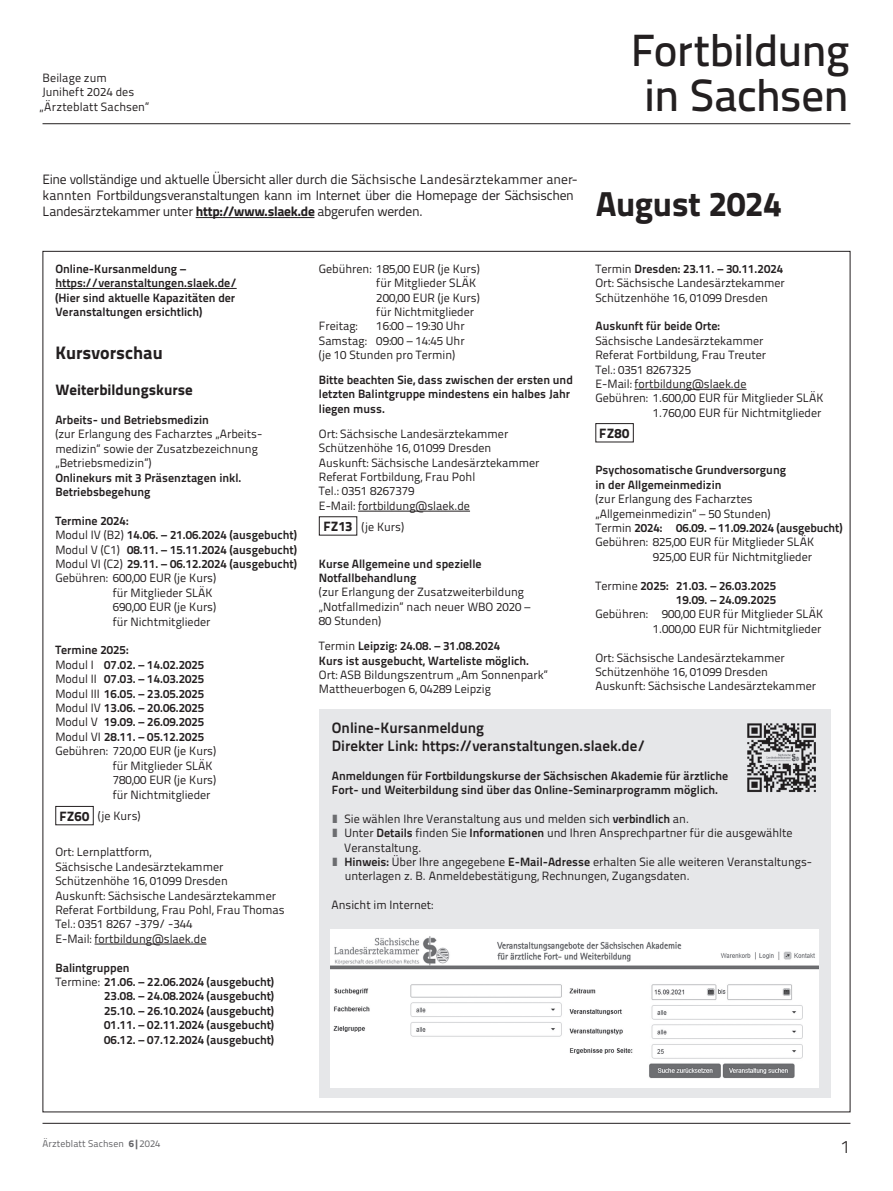
<style>
.page{position:relative;width:893px;height:1191px;background:#fff}
.page>*{position:absolute;margin:0;border:0;box-sizing:border-box;transform-origin:0 0}
.t1{font:500 45px/45px "Titillium Text";letter-spacing:-.015em;color:#231f20;text-align:center}
.t2{font:800 34.5px "Titillium Text";letter-spacing:-.01em;color:#231f20}
.t3{font:800 18px "Titillium Text";color:#231f20}
.t4{font:300 18px "Titillium Text";color:#231f20}
.t5{font:700 15px/18px "Titillium Text";color:#231f20}
.t6{font:800 15px "Titillium Text";color:#231f20}
.t7{font:13.5px/16.2px "Titillium Text";letter-spacing:-.02em;color:#231f20}
.t8{font:800 13.5px "Titillium Text";letter-spacing:.005em;color:#231f20}
.t9{font:12px/14.4px "Titillium Text";color:#231f20}
.t10{font:700 12px/14.4px "Titillium Text";color:#231f20}
.t11{font:9.75px "Titillium Text";letter-spacing:.01em;color:#636366}
.s1{font-weight:800}
.s2{font-weight:400}
.s3{font-weight:700}
.s4{color:#6c6d70}
</style>
<div class="page">
<hr style="left:358px;top:511px;width:112px;height:1px;background:#231f20">
<hr style="left:635px;top:389px;width:112px;height:1px;background:#231f20">
<hr style="left:43px;top:1123px;width:807px;height:1px;background:#231f20">
<hr style="left:43px;top:123px;width:807px;height:1px;background:#231f20">
<hr style="left:55px;top:288px;width:182px;height:1px;background:#231f20">
<hr style="left:95px;top:943px;width:112px;height:1px;background:#231f20">
<hr style="left:196px;top:217px;width:118px;height:1px;background:#231f20">
<div style="left:319px;top:708px;width:511px;height:389px;background:#e6e7e9"></div>
<img style="left:331px;top:929px;width:488px;height:158px">
<img style="left:747px;top:723px;width:69px;height:69px">
<div style="left:55px;top:806px;width:39px;height:19px;border:1px solid #231f20"></div>
<div style="left:319px;top:516px;width:38px;height:19px;border:1px solid #231f20"></div>
<div style="left:595px;top:423px;width:39px;height:19px;border:1px solid #231f20"></div>
<p class="t9" style="left:40px;top:70px;width:111px">Beilage zum<br>Juniheft 2024 des „Ärzteblatt Sachsen“</p>
<h1 class="t1" style="left:631px;top:25px;width:220px">Fortbildung in Sachsen</h1>
<p class="t7" style="left:43px;top:170px;width:537px">Eine vollständige und aktuelle Übersicht aller durch die Sächsische Landesärztekammer aner&shy;kannten Fortbildungsveranstaltungen kann im Internet über die Homepage der Sächsischen<br>Landesärztekammer unter <span class="s1">http://www.slaek.de</span> abgerufen werden.</p>
<h2 class="t2" style="left:596px;top:177px;width:187px">August 2024</h2>
<p class="t10" style="left:55px;top:261px;width:183px">Online-Kursanmeldung – https://veranstaltungen.slaek.de/ (Hier sind aktuelle Kapazitäten der Veranstaltungen ersichtlich)</p>
<h3 class="t3" style="left:55px;top:339px;width:109px">Kursvorschau</h3>
<p class="t6" style="left:55px;top:378px;width:139px">Weiterbildungskurse</p>
<p class="t10" style="left:55px;top:412px;width:155px">Arbeits- und Betriebsmedizin</p>
<p class="t9" style="left:55px;top:426px;width:208px">(zur Erlangung des Facharztes „Arbeits&shy;medizin“ sowie der Zusatzbezeichnung „Betriebsmedizin“)</p>
<p class="t10" style="left:55px;top:469px;width:188px">Onlinekurs mit 3 Präsenztagen inkl.<br>Betriebsbegehung</p>
<p class="t10" style="left:55px;top:513px;width:75px">Termine 2024:</p>
<p class="t10" style="left:55px;top:527px;width:243px"><span class="s2">Modul IV (B2)</span> 14.06. – 21.06.2024 (ausgebucht)</p>
<p class="t10" style="left:55px;top:541px;width:243px"><span class="s2">Modul V (C1)</span> 08.11. – 15.11.2024 (ausgebucht)</p>
<p class="t10" style="left:55px;top:556px;width:243px"><span class="s2">Modul VI (C2)</span> 29.11. – 06.12.2024 (ausgebucht)</p>
<p class="t9" style="left:55px;top:570px;width:162px">Gebühren: 600,00 EUR (je Kurs)</p>
<p class="t9" style="left:113px;top:585px;width:101px">für Mitglieder SLÄK</p>
<p class="t9" style="left:113px;top:599px;width:105px">690,00 EUR (je Kurs)</p>
<p class="t9" style="left:113px;top:613px;width:99px">für Nichtmitglieder</p>
<p class="t10" style="left:55px;top:642px;width:75px">Termine 2025:</p>
<p class="t10" style="left:55px;top:657px;width:150px"><span class="s2">Modul I</span> 07.02. – 14.02.2025</p>
<p class="t10" style="left:55px;top:671px;width:150px"><span class="s2">Modul II</span> 07.03. – 14.03.2025</p>
<p class="t10" style="left:55px;top:685px;width:150px"><span class="s2">Modul III</span> 16.05. – 23.05.2025</p>
<p class="t10" style="left:55px;top:700px;width:150px"><span class="s2">Modul IV</span> 13.06. – 20.06.2025</p>
<p class="t10" style="left:55px;top:714px;width:150px"><span class="s2">Modul V</span> 19.09. – 26.09.2025</p>
<p class="t10" style="left:55px;top:729px;width:150px"><span class="s2">Modul VI</span> 28.11. – 05.12.2025</p>
<p class="t9" style="left:55px;top:743px;width:162px">Gebühren: 720,00 EUR (je Kurs)</p>
<p class="t9" style="left:113px;top:757px;width:101px">für Mitglieder SLÄK</p>
<p class="t9" style="left:113px;top:772px;width:105px">780,00 EUR (je Kurs)</p>
<p class="t9" style="left:113px;top:786px;width:99px">für Nichtmitglieder</p>
<p class="t9" style="left:98px;top:807px;width:44px">(je Kurs)</p>
<p class="t9" style="left:55px;top:844px;width:231px">Ort: Lernplattform,<br>Sächsische Landesärztekammer<br>Schützenhöhe 16, 01099 Dresden<br>Auskunft: Sächsische Landesärztekammer<br>Referat Fortbildung, Frau Pohl, Frau Thomas<br>Tel.: 0351 8267 -379/ -344<br>E-Mail: fortbildung@slaek.de</p>
<p class="t10" style="left:55px;top:959px;width:76px">Balintgruppen</p>
<p class="t10" style="left:55px;top:973px;width:220px"><span class="s2">Termine:</span> 21.06. – 22.06.2024 (ausgebucht)</p>
<p class="t10" style="left:104px;top:988px;width:171px">23.08. – 24.08.2024 (ausgebucht)</p>
<p class="t10" style="left:104px;top:1002px;width:171px">25.10. – 26.10.2024 (ausgebucht)</p>
<p class="t10" style="left:104px;top:1017px;width:171px">01.11. – 02.11.2024 (ausgebucht)</p>
<p class="t10" style="left:104px;top:1031px;width:171px">06.12. – 07.12.2024 (ausgebucht)</p>
<p class="t8" style="left:59px;top:805px;width:31px">FZ60</p>
<p class="t9" style="left:319px;top:261px;width:162px">Gebühren: 185,00 EUR (je Kurs)</p>
<p class="t9" style="left:376px;top:275px;width:101px">für Mitglieder SLÄK</p>
<p class="t9" style="left:376px;top:289px;width:105px">200,00 EUR (je Kurs)</p>
<p class="t9" style="left:376px;top:304px;width:99px">für Nichtmitglieder</p>
<p class="t9" style="left:319px;top:318px;width:40px">Freitag:</p>
<p class="t9" style="left:319px;top:318px;width:147px;text-align:justify;text-indent:57px">16:00 – 19:30 Uhr Samstag: 09:00 – 14:45 Uhr (je 10 Stunden pro Termin)</p>
<p class="t10" style="left:319px;top:372px;width:256px">Bitte beachten Sie, dass zwischen der ersten und letzten Balintgruppe mindestens ein halbes Jahr liegen muss.</p>
<p class="t9" style="left:319px;top:426px;width:222px">Ort: Sächsische Landesärztekammer<br>Schützenhöhe 16, 01099 Dresden<br>Auskunft: Sächsische Landesärztekammer<br>Referat Fortbildung, Frau Pohl<br>Tel.: 0351 8267379<br>E-Mail: fortbildung@slaek.de</p>
<p class="t9" style="left:361px;top:519px;width:44px">(je Kurs)</p>
<p class="t10" style="left:319px;top:555px;width:164px">Kurse Allgemeine und spezielle<br>Notfallbehandlung</p>
<p class="t9" style="left:319px;top:584px;width:213px">(zur Erlangung der Zusatzweiterbildung „Notfallmedizin“ nach neuer WBO 2020 –<br>80 Stunden)</p>
<p class="t10" style="left:319px;top:638px;width:212px"><span class="s2">Termin</span> Leipzig: 24.08. – 31.08.2024<br>Kurs ist ausgebucht, Warteliste möglich.</p>
<p class="t9" style="left:319px;top:667px;width:231px">Ort: ASB Bildungszentrum „Am Sonnenpark“<br>Mattheuerbogen 6, 04289 Leipzig</p>
<p class="t8" style="left:324px;top:515px;width:30px">FZ13</p>
<p class="t9" style="left:595px;top:261px;width:191px">Termin <span class="s3">Dresden: 23.11. – 30.11.2024<br></span>Ort: Sächsische Landesärztekammer<br>Schützenhöhe 16, 01099 Dresden</p>
<p class="t10" style="left:595px;top:318px;width:126px">Auskunft für beide Orte:</p>
<p class="t9" style="left:595px;top:333px;width:170px">Sächsische Landesärztekammer</p>
<p class="t9" style="left:595px;top:347px;width:172px">Referat Fortbildung, Frau Treuter</p>
<p class="t9" style="left:595px;top:361px;width:97px">Tel.: 0351 8267325</p>
<p class="t9" style="left:595px;top:376px;width:153px">E-Mail: fortbildung@slaek.de</p>
<p class="t9" style="left:595px;top:390px;width:230px">Gebühren: 1.600,00 EUR für Mitglieder SLÄK</p>
<p class="t9" style="left:653px;top:405px;width:170px">1.760,00 EUR für Nichtmitglieder</p>
<p class="t8" style="left:599px;top:422px;width:32px">FZ80</p>
<p class="t10" style="left:595px;top:462px;width:192px">Psychosomatische Grundversorgung in der Allgemeinmedizin</p>
<p class="t9" style="left:595px;top:491px;width:159px">(zur Erlangung des Facharztes</p>
<p class="t9" style="left:595px;top:505px;width:177px">„Allgemeinmedizin“ – 50 Stunden)</p>
<p class="t10" style="left:595px;top:520px;width:249px"><span class="s2">Termin</span> 2024: 06.09. – 11.09.2024 (ausgebucht)</p>
<p class="t9" style="left:595px;top:534px;width:220px">Gebühren: 825,00 EUR für Mitglieder SLÄK</p>
<p class="t9" style="left:653px;top:549px;width:161px">925,00 EUR für Nichtmitglieder</p>
<p class="t10" style="left:595px;top:577px;width:182px;text-align:right"><span class="s2">Termine</span> 2025: 21.03. – 26.03.2025<br>19.09. – 24.09.2025</p>
<p class="t9" style="left:595px;top:606px;width:229px;text-align:right">Gebühren: 900,00 EUR für Mitglieder SLÄK<br>1.000,00 EUR für Nichtmitglieder</p>
<p class="t9" style="left:595px;top:649px;width:222px">Ort: Sächsische Landesärztekammer<br>Schützenhöhe 16, 01099 Dresden<br>Auskunft: Sächsische Landesärztekammer</p>
<p class="t5" style="left:332px;top:717px;width:315px">Online-Kursanmeldung<br>Direkter Link: https://veranstaltungen.slaek.de/</p>
<p class="t10" style="left:332px;top:767px;width:398px">Anmeldungen für Fortbildungskurse der Sächsischen Akademie für ärztliche<br>Fort- und Weiterbildung sind über das Online-Seminarprogramm möglich.</p>
<p class="t9" style="left:332px;top:810px;width:358px"><span class="s4">❚</span> Sie wählen Ihre Veranstaltung aus und melden sich <span class="s3">verbindlich</span> an.</p>
<p class="t9" style="left:332px;top:825px;width:462px"><span class="s4">❚</span> Unter <span class="s3">Details</span> finden Sie <span class="s3">Informationen</span> und Ihren Ansprechpartner für die ausgewählte</p>
<p class="t9" style="left:344px;top:839px;width:79px">Veranstaltung.</p>
<p class="t9" style="left:332px;top:854px;width:480px"><span class="s4">❚</span> <span class="s3">Hinweis:</span> Über Ihre angegebene <span class="s3">E-Mail-Adresse</span> erhalten Sie alle weiteren Veranstaltungs-</p>
<p class="t9" style="left:345px;top:868px;width:347px">unterlagen z. B. Anmeldebestätigung, Rechnungen, Zugangsdaten.</p>
<p class="t9" style="left:332px;top:897px;width:103px">Ansicht im Internet:</p>
<p class="t11" style="left:43px;top:1136px;width:119px">Ärzteblatt Sachsen <span class="s1">6|</span>2024</p>
<h3 class="t4" style="left:841px;top:1133px;width:11px">1</h3>
</div>
